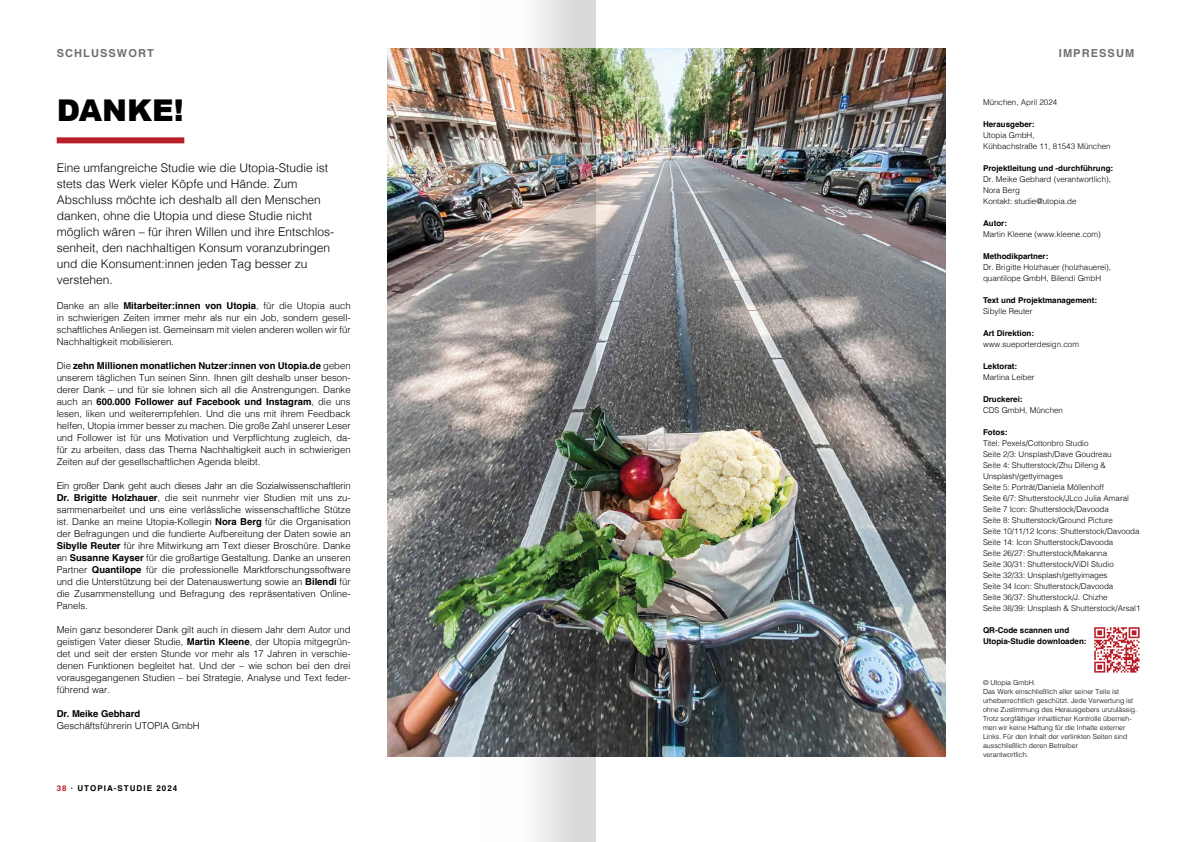
<style>
.page{position:relative;width:1191px;height:842px;background:#fff}
.page>*{position:absolute;margin:0;border:0;box-sizing:border-box;transform-origin:0 0}
.t1{font:900 30px "Arial";color:#000}
.t2{font:300 12px/16px "Helvetica";color:#000}
.t3{font:700 11px "Helvetica";letter-spacing:.1em;color:#706f6f}
.t4{font:300 9.5px/12px "Helvetica";color:#000;text-align:justify}
.t5{font:700 9.5px "Helvetica";color:#000}
.t6{font:300 8px/11px "Helvetica";color:#000}
.t7{font:700 8px/11px "Helvetica";color:#000}
.t8{font:700 8px "Helvetica";letter-spacing:.13em;color:#000}
.t9{font:300 7px/9px "Helvetica";color:#000}
.s1{font-weight:700}
.s2{color:#b91f29}
</style>
<div class="page">
<img style="left:387px;top:48px;width:558px;height:709px">
<div style="left:57px;top:137px;width:127px;height:6px;background:#b91f29"></div>
<svg style="left:1094px;top:627px;width:45px;height:46px"></svg>
<img style="left:482px;top:0;width:113px;height:842px">
<p class="t3" style="left:57px;top:46px;width:99px">SCHLUSSWORT</p>
<p class="t3" style="left:1058px;top:46px;width:77px">IMPRESSUM</p>
<h1 class="t1" style="left:57px;top:88px;width:129px">DANKE!</h1>
<p class="t2" style="left:57px;top:159px;width:279px">Eine umfangreiche Studie wie die Utopia-Studie ist stets das Werk vieler Köpfe und Hände. Zum Abschluss möchte ich deshalb all den Menschen danken, ohne die Utopia und diese Studie nicht möglich wären – für ihren Willen und ihre Entschlos&shy;senheit, den nachhaltigen Konsum voranzubringen und die Konsument:innen jeden Tag besser zu verstehen.</p>
<p class="t4" style="left:57px;top:299px;width:295px">Danke an alle <span class="s1">Mitarbeiter:innen von Utopia</span>, für die Utopia auch in schwierigen Zeiten immer mehr als nur ein Job, sondern gesell&shy;schaftliches Anliegen ist. Gemeinsam mit vielen anderen wollen wir für Nachhaltigkeit mobilisieren.</p>
<p class="t4" style="left:57px;top:359px;width:295px">Die <span class="s1">zehn Millionen monatlichen Nutzer:innen von Utopia.de</span> geben unserem täglichen Tun seinen Sinn. Ihnen gilt deshalb unser beson&shy;derer Dank – und für sie lohnen sich all die Anstrengungen. Danke auch an <span class="s1">600.000 Follower auf Facebook und Instagram</span>, die uns lesen, liken und weiterempfehlen. Und die uns mit ihrem Feedback helfen, Utopia immer besser zu machen. Die große Zahl unserer Leser und Follower ist für uns Motivation und Verpflichtung zugleich, da&shy;für zu arbeiten, dass das Thema Nachhaltigkeit auch in schwierigen Zeiten auf der gesellschaftlichen Agenda bleibt.</p>
<p class="t4" style="left:57px;top:479px;width:295px">Ein großer Dank geht auch dieses Jahr an die Sozialwissenschaftlerin <span class="s1">Dr. Brigitte Holzhauer</span>, die seit nunmehr vier Studien mit uns zu&shy;sammenarbeitet und uns eine verlässliche wissenschaftliche Stütze ist. Danke an meine Utopia-Kollegin <span class="s1">Nora Berg</span> für die Organisation der Befragungen und die fundierte Aufbereitung der Daten sowie an <span class="s1">Sibylle Reuter</span> für ihre Mitwirkung am Text dieser Broschüre. Danke an <span class="s1">Susanne Kayser</span> für die großartige Gestaltung. Danke an unseren Partner <span class="s1">Quantilope</span> für die professionelle Marktforschungssoftware und die Unterstützung bei der Datenauswertung sowie an <span class="s1">Bilendi</span> für die Zusammenstellung und Befragung des repräsentativen Online-Panels.</p>
<p class="t4" style="left:57px;top:623px;width:295px">Mein ganz besonderer Dank gilt auch in diesem Jahr dem Autor und geistigen Vater dieser Studie, <span class="s1">Martin Kleene</span>, der Utopia mitgegrün&shy;det und seit der ersten Stunde vor mehr als 17 Jahren in verschie&shy;denen Funktionen begleitet hat. Und der – wie schon bei den drei vorausgegangenen Studien – bei Strategie, Analyse und Text feder&shy;führend war.</p>
<p class="t5" style="left:57px;top:708px;width:85px">Dr. Meike Gebhard</p>
<p class="t4" style="left:57px;top:719px;width:145px">Geschäftsführerin UTOPIA GmbH</p>
<p class="t8" style="left:57px;top:784px;width:122px"><span class="s2">38</span> · UTOPIA-STUDIE 2024</p>
<p class="t6" style="left:983px;top:96px;width:76px">München, April 2024</p>
<p class="t7" style="left:983px;top:120px;width:53px">Herausgeber:</p>
<p class="t6" style="left:983px;top:129px;width:129px">Utopia GmbH,<br>Kühbachstraße 11, 81543 München</p>
<p class="t7" style="left:983px;top:164px;width:132px">Projektleitung und -durchführung:</p>
<p class="t6" style="left:983px;top:173px;width:130px">Dr. Meike Gebhard (verantwortlich),<br>Nora Berg<br>Kontakt: studie@utopia.de</p>
<p class="t7" style="left:983px;top:219px;width:25px">Autor:</p>
<p class="t6" style="left:983px;top:228px;width:119px">Martin Kleene (www.kleene.com)</p>
<p class="t7" style="left:983px;top:252px;width:67px">Methodikpartner:</p>
<p class="t6" style="left:983px;top:261px;width:130px">Dr. Brigitte Holzhauer (holzhauerei), quantilope GmbH, Bilendi GmbH</p>
<p class="t7" style="left:983px;top:296px;width:116px">Text und Projektmanagement:</p>
<p class="t6" style="left:983px;top:305px;width:51px">Sibylle Reuter</p>
<p class="t7" style="left:983px;top:329px;width:53px">Art Direktion:</p>
<p class="t6" style="left:983px;top:338px;width:98px">www.sueporterdesign.com</p>
<p class="t7" style="left:983px;top:362px;width:36px">Lektorat:</p>
<p class="t6" style="left:983px;top:371px;width:53px">Martina Leiber</p>
<p class="t7" style="left:983px;top:395px;width:41px">Druckerei:</p>
<p class="t6" style="left:983px;top:404px;width:82px">CDS GmbH, München</p>
<p class="t7" style="left:983px;top:428px;width:26px">Fotos:</p>
<p class="t6" style="left:983px;top:437px;width:159px">Titel: Pexels/Cottonbro Studio<br>Seite 2/3: Unsplash/Dave Goudreau<br>Seite 4: Shutterstock/Zhu Difeng &amp; Unsplash/gettyimages<br>Seite 5: Porträt/Daniela Möllenhoff<br>Seite 6/7: Shutterstock/JLco Julia Amaral Seite 7 Icon: Shutterstock/Davooda<br>Seite 8: Shutterstock/Ground Picture<br>Seite 10/11/12 Icons: Shutterstock/Davooda Seite 14: Icon Shutterstock/Davooda<br>Seite 26/27: Shutterstock/Makanna<br>Seite 30/31: Shutterstock/ViDI Studio<br>Seite 32/33: Unsplash/gettyimages<br>Seite 34 Icon: Shutterstock/Davooda<br>Seite 36/37: Shutterstock/J. Chizhe<br>Seite 38/39: Unsplash &amp; Shutterstock/Arsal1</p>
<p class="t7" style="left:983px;top:626px;width:105px">QR-Code scannen und<br>Utopia-Studie downloaden:</p>
<p class="t9" style="left:983px;top:677px;width:156px">© Utopia GmbH.<br>Das Werk einschließlich aller seiner Teile ist urheberrechtlich geschützt. Jede Verwertung ist ohne Zustimmung des Herausgebers unzulässig.<br>Trotz sorgfältiger inhaltlicher Kontrolle überneh&shy;men wir keine Haftung für die Inhalte externer Links. Für den Inhalt der verlinkten Seiten sind ausschließlich deren Betreiber<br>verantwortlich.</p>
</div>
